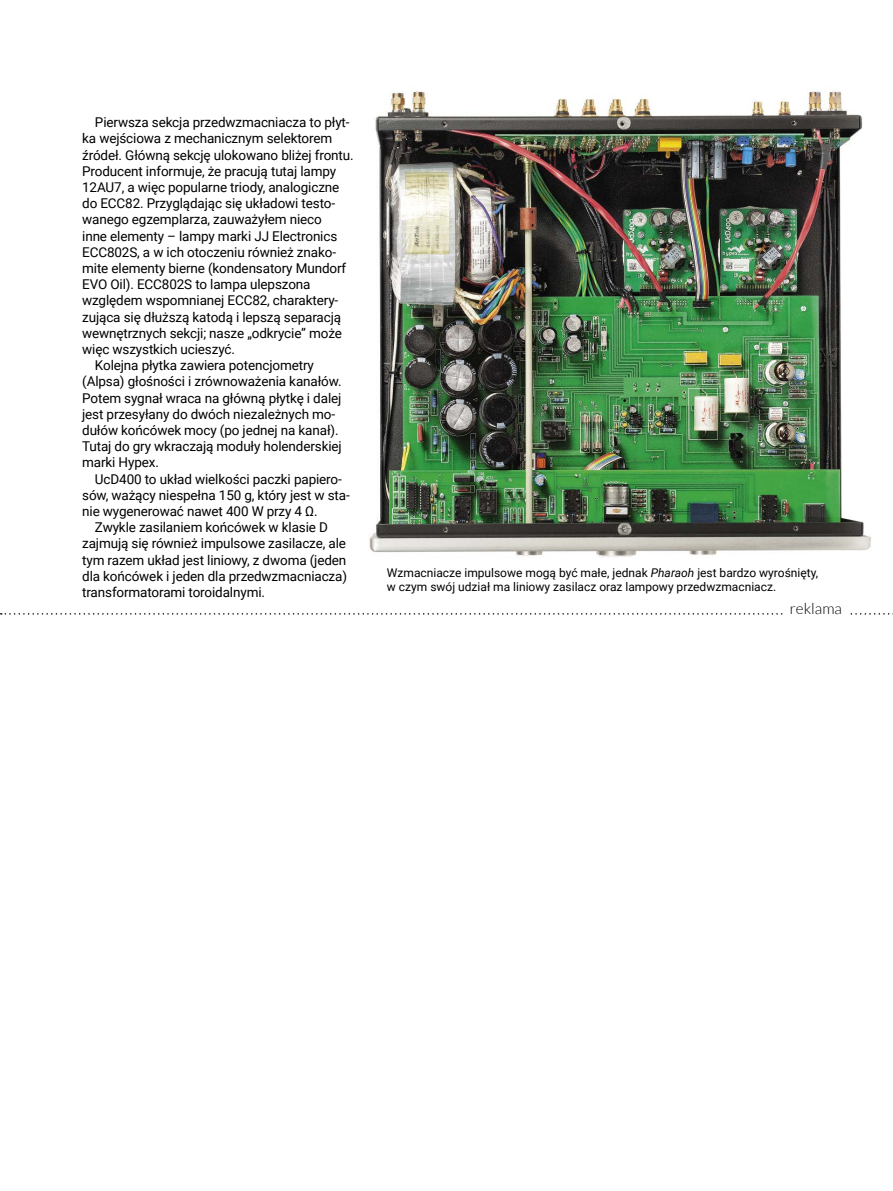
<style>
.page{position:relative;width:893px;height:1191px;background:#fff}
.page>*{position:absolute;margin:0;border:0;box-sizing:border-box;transform-origin:0 0}
.t1{font:300 15.3px "Lato";color:#000}
.t2{font:13.5px "Roboto";letter-spacing:-.01em;color:#000}
.t3{font:12px/14.4px "Roboto";color:#000}
.s1{font-style:italic}
</style>
<div class="page">
<img style="left:369px;top:91px;width:502px;height:466px">
<svg style="left:1px;top:613px;width:892px;height:1px"></svg>
<div style="left:783px;top:600px;width:65px;height:25px;background:#fff"></div>
<p class="t2" style="left:95px;top:113px;width:256px">Pierwsza sekcja przedwzmacniacza to płyt-</p>
<p class="t2" style="left:82px;top:129px;width:252px">ka wejściowa z mechanicznym selektorem</p>
<p class="t2" style="left:82px;top:145px;width:273px">źródeł. Główną sekcję ulokowano bliżej frontu.</p>
<p class="t2" style="left:82px;top:161px;width:256px">Producent informuje, że pracują tutaj lampy</p>
<p class="t2" style="left:82px;top:178px;width:259px">12AU7, a więc popularne triody, analogiczne</p>
<p class="t2" style="left:82px;top:194px;width:254px">do ECC82. Przyglądając się układowi testo-</p>
<p class="t2" style="left:82px;top:210px;width:241px">wanego egzemplarza, zauważyłem nieco</p>
<p class="t2" style="left:82px;top:226px;width:257px">inne elementy – lampy marki JJ Electronics</p>
<p class="t2" style="left:82px;top:242px;width:255px">ECC802S, a w ich otoczeniu również znako-</p>
<p class="t2" style="left:82px;top:259px;width:266px">mite elementy bierne (kondensatory Mundorf</p>
<p class="t2" style="left:82px;top:275px;width:230px">EVO Oil). ECC802S to lampa ulepszona</p>
<p class="t2" style="left:82px;top:291px;width:258px">względem wspomnianej ECC82, charaktery-</p>
<p class="t2" style="left:82px;top:307px;width:260px">zująca się dłuższą katodą i lepszą separacją</p>
<p class="t2" style="left:82px;top:323px;width:261px">wewnętrznych sekcji; nasze „odkrycie” może</p>
<p class="t2" style="left:82px;top:340px;width:154px">więc wszystkich ucieszyć.</p>
<p class="t2" style="left:95px;top:356px;width:220px">Kolejna płytka zawiera potencjometry</p>
<p class="t2" style="left:82px;top:372px;width:261px">(Alpsa) głośności i zrównoważenia kanałów.</p>
<p class="t2" style="left:82px;top:388px;width:261px">Potem sygnał wraca na główną płytkę i dalej</p>
<p class="t2" style="left:82px;top:404px;width:254px">jest przesyłany do dwóch niezależnych mo-</p>
<p class="t2" style="left:82px;top:421px;width:258px">dułów końcówek mocy (po jednej na kanał).</p>
<p class="t2" style="left:82px;top:437px;width:261px">Tutaj do gry wkraczają moduły holenderskiej</p>
<p class="t2" style="left:82px;top:453px;width:78px">marki Hypex.</p>
<p class="t2" style="left:95px;top:469px;width:248px">UcD400 to układ wielkości paczki papiero-</p>
<p class="t2" style="left:82px;top:485px;width:269px">sów, ważący niespełna 150 g, który jest w sta-</p>
<p class="t2" style="left:82px;top:502px;width:237px">nie wygenerować nawet 400 W przy 4 Ω.</p>
<p class="t2" style="left:95px;top:518px;width:234px">Zwykle zasilaniem końcówek w klasie D</p>
<p class="t2" style="left:82px;top:534px;width:265px">zajmują się również impulsowe zasilacze, ale</p>
<p class="t2" style="left:82px;top:550px;width:266px">tym razem układ jest liniowy, z dwoma (jeden</p>
<p class="t2" style="left:82px;top:566px;width:266px">dla końcówek i jeden dla przedwzmacniacza)</p>
<p class="t2" style="left:82px;top:583px;width:184px">transformatorami toroidalnymi.</p>
<p class="t3" style="left:387px;top:564px;width:433px">Wzmacniacze impulsowe mogą być małe, jednak <span class="s1">Pharaoh</span> jest bardzo wyrośnięty, w czym swój udział ma liniowy zasilacz oraz lampowy przedwzmacniacz.</p>
<p class="t1" style="left:790px;top:600px;width:54px">reklama</p>
</div>
